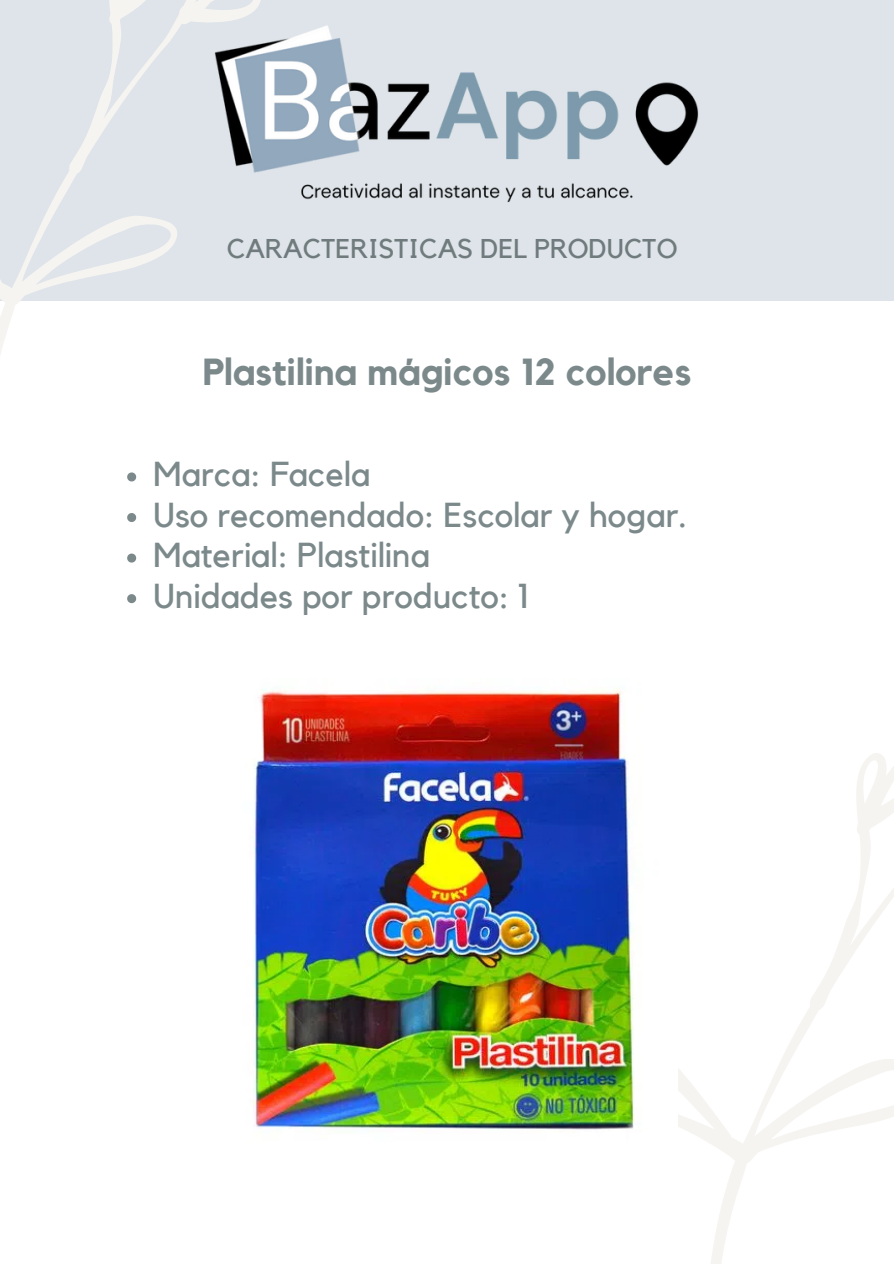
<style>
.page{position:relative;width:894px;height:1264px;background:#fff}
.page>*{position:absolute;margin:0;border:0;box-sizing:border-box;transform-origin:0 0}
.t1{font:700 37.5px "Kollektif";color:#7c898b}
.t2{font:34.5px/40.5px "Kollektif";color:#7c898b}
.t3{font:27px "Kollektif";color:#6f7b7d}
</style>
<div class="page">
<div style="left:0;top:0;width:893px;height:301px;background:#dee4e9"></div>
<svg style="left:678px;top:753px;width:215px;height:510px"></svg>
<svg style="left:0;top:0;width:168px;height:354px"></svg>
<img style="left:124px;top:0;width:575px;height:250px">
<img style="left:253px;top:689px;width:382px;height:443px">
<svg style="left:127px;top:472px;width:9px;height:9px"></svg>
<svg style="left:127px;top:513px;width:9px;height:9px"></svg>
<svg style="left:127px;top:553px;width:9px;height:9px"></svg>
<svg style="left:127px;top:594px;width:9px;height:9px"></svg>
<p class="t3" style="left:227px;top:236px;width:452px">CARACTERISTICAS DEL PRODUCTO</p>
<p class="t1" style="left:203px;top:354px;width:490px">Plastilina mágicos 12 colores</p>
<p class="t2" style="left:153px;top:455px;width:535px">Marca: Facela<br>Uso recomendado: Escolar y hogar.<br>Material: Plastilina<br>Unidades por producto: 1</p>
</div>
